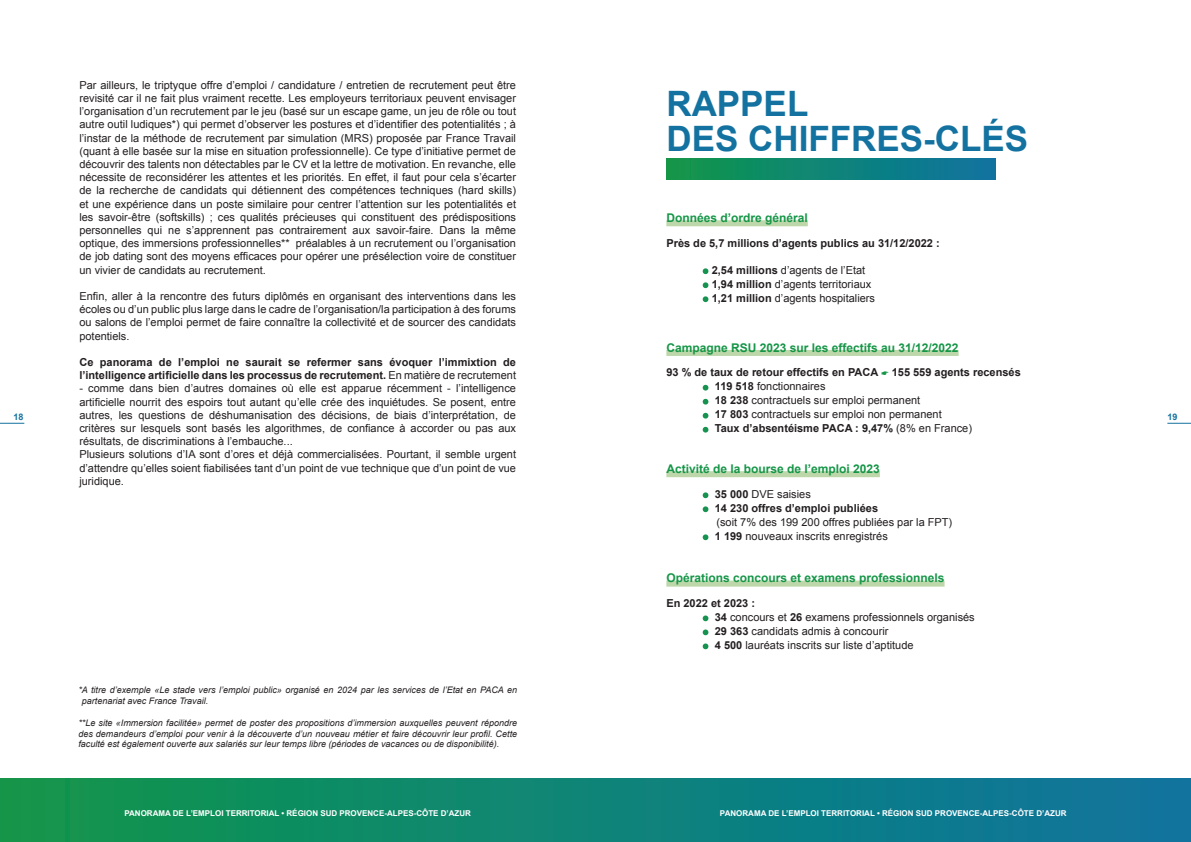
<style>
.page{position:relative;width:1191px;height:842px;background:#fff}
.page>*{position:absolute;margin:0;border:0;box-sizing:border-box;transform-origin:0 0}
.t1{font:700 35px "Arial";color:#1472a0}
.t2{font:700 12px "Arial";color:#159647}
.t3{font:11px/13.2px "Arial";color:#231f20;text-align:justify}
.t4{font:700 11px/13.2px "Arial";color:#231f20}
.t5{font:italic 9px/10.8px "Arial";color:#231f20}
.t6{font:700 9px "Arial";color:#1472a0}
.t7{font:700 8px "Arial";color:#fff}
.s1{font-weight:400}
.s2{color:#fff}
.s3{font-weight:700}
</style>
<div class="page">
<svg style="left:1167px;top:423px;width:24px;height:1px"></svg>
<svg style="left:0;top:423px;width:24px;height:1px"></svg>
<div style="left:0;top:778px;width:1191px;height:64px;background:linear-gradient(to right,#11964b,#0d73a1)"></div>
<div style="left:666px;top:159px;width:329px;height:20px;background:linear-gradient(to right,#119649,#0d72a3)"></div>
<div style="left:666px;top:220px;width:142px;height:6px;background:#bdd7ab"></div>
<div style="left:666px;top:350px;width:292px;height:6px;background:#bdd7ab"></div>
<div style="left:666px;top:471px;width:214px;height:6px;background:#bdd7ab"></div>
<div style="left:666px;top:581px;width:278px;height:6px;background:#bdd7ab"></div>
<p class="t3" style="left:79px;top:78px;width:438px">Par ailleurs, le triptyque offre d’emploi / candidature / entretien de recrutement peut être revisité car il ne fait plus vraiment recette. Les employeurs territoriaux peuvent envisager l’organisation d’un recrutement par le jeu (basé sur un escape game, un jeu de rôle ou tout autre outil ludiques*) qui permet d’observer les postures et d’identifier des potentialités ; à l’instar de la méthode de recrutement par simulation (MRS) proposée par France Travail (quant à elle basée sur la mise en situation professionnelle). Ce type d’initiative permet de découvrir des talents non détectables par le CV et la lettre de motivation. En revanche, elle nécessite de reconsidérer les attentes et les priorités. En effet, il faut pour cela s’écarter de la recherche de candidats qui détiennent des compétences techniques (hard skills) et une expérience dans un poste similaire pour centrer l’attention sur les potentialités et les savoir-être (softskills) ; ces qualités précieuses qui constituent des prédispositions personnelles qui ne s’apprennent pas contrairement aux savoir-faire. Dans la même optique, des immersions professionnelles** préalables à un recrutement ou l’organisation de job dating sont des moyens efficaces pour opérer une présélection voire de constituer un vivier de candidats au recrutement.</p>
<p class="t3" style="left:79px;top:290px;width:438px">Enfin, aller à la rencontre des futurs diplômés en organisant des interventions dans les écoles ou d’un public plus large dans le cadre de l’organisation/la participation à des forums ou salons de l’emploi permet de faire connaître la collectivité et de sourcer des candidats potentiels.</p>
<p class="t4" style="left:79px;top:356px;width:438px">Ce panorama de l’emploi ne saurait se refermer sans évoquer l’immixtion de l’intelligence artificielle dans les processus de recrutement. <span class="s1">En matière de recrutement</span></p>
<p class="t3" style="left:79px;top:382px;width:438px">- comme dans bien d’autres domaines où elle est apparue récemment - l’intelligence artificielle nourrit des espoirs tout autant qu’elle crée des inquiétudes. Se posent, entre autres, les questions de déshumanisation des décisions, de biais d’interprétation, de critères sur lesquels sont basés les algorithmes, de confiance à accorder ou pas aux résultats, de discriminations à l’embauche...</p>
<p class="t3" style="left:79px;top:448px;width:438px">Plusieurs solutions d’IA sont d’ores et déjà commercialisées. Pourtant, il semble urgent d’attendre qu’elles soient fiabilisées tant d’un point de vue technique que d’un point de vue juridique.</p>
<p class="t1" style="left:666px;top:80px;width:143px">RAPPEL</p>
<p class="t1" style="left:666px;top:115px;width:363px">DES CHIFFRES-CLÉS</p>
<p class="t2" style="left:666px;top:210px;width:143px">Données d’ordre général</p>
<p class="t4" style="left:666px;top:237px;width:275px">Près de 5,7 millions d’agents publics au 31/12/2022 :</p>
<p class="t3" style="left:702px;top:264px;width:164px"><span class="s2">●</span> <span class="s3">2,54 millions</span> d’agents de l’Etat</p>
<p class="t3" style="left:702px;top:278px;width:170px"><span class="s2">●</span> <span class="s3">1,94 million</span> d’agents territoriaux</p>
<p class="t3" style="left:702px;top:292px;width:174px"><span class="s2">●</span> <span class="s3">1,21 million</span> d’agents hospitaliers</p>
<p class="t2" style="left:666px;top:340px;width:294px">Campagne RSU 2023 sur les effectifs au 31/12/2022</p>
<p class="t4" style="left:666px;top:366px;width:356px">93 % de taux de retour effectifs en PACA 155 559 agents recensés</p>
<p class="t3" style="left:702px;top:380px;width:125px"><span class="s2">●</span> <span class="s3">119 518</span> fonctionnaires</p>
<p class="t3" style="left:702px;top:394px;width:219px"><span class="s2">●</span> <span class="s3">18 238</span> contractuels sur emploi permanent</p>
<p class="t3" style="left:702px;top:408px;width:241px"><span class="s2">●</span> <span class="s3">17 803</span> contractuels sur emploi non permanent</p>
<p class="t4" style="left:702px;top:422px;width:271px"><span class="s2">●</span> Taux d’absentéisme PACA : 9,47% <span class="s1">(8% en France)</span></p>
<p class="t6" style="left:14px;top:411px;width:12px">18</p>
<p class="t6" style="left:1167px;top:411px;width:12px">19</p>
<p class="t2" style="left:666px;top:461px;width:215px">Activité de la bourse de l’emploi 2023</p>
<p class="t3" style="left:702px;top:488px;width:110px"><span class="s2">●</span> <span class="s3">35 000</span> DVE saisies</p>
<p class="t4" style="left:702px;top:502px;width:177px"><span class="s2">●</span> 14 230 offres d’emploi publiées</p>
<p class="t3" style="left:716px;top:516px;width:237px">(soit 7% des 199 200 offres publiées par la FPT)</p>
<p class="t3" style="left:702px;top:530px;width:187px"><span class="s2">●</span> <span class="s3">1 199</span> nouveaux inscrits enregistrés</p>
<p class="t2" style="left:666px;top:570px;width:280px">Opérations concours et examens professionnels</p>
<p class="t5" style="left:82px;top:685px;width:437px;text-indent:-4px">*A titre d’exemple «Le stade vers l’emploi public» organisé en 2024 par les services de l’Etat en PACA en partenariat avec France Travail.</p>
<p class="t5" style="left:78px;top:717px;width:440px;text-align:justify">**Le site «Immersion facilitée» permet de poster des propositions d’immersion auxquelles peuvent répondre des demandeurs d’emploi pour venir à la découverte d’un nouveau métier et faire découvrir leur profil. Cette faculté est également ouverte aux salariés sur leur temps libre (périodes de vacances ou de disponibilité).</p>
<p class="t4" style="left:666px;top:597px;width:90px">En 2022 et 2023 :</p>
<p class="t3" style="left:702px;top:611px;width:274px"><span class="s2">●</span> <span class="s3">34</span> concours et <span class="s3">26</span> examens professionnels organisés</p>
<p class="t3" style="left:702px;top:625px;width:188px"><span class="s2">●</span> <span class="s3">29 363</span> candidats admis à concourir</p>
<p class="t3" style="left:702px;top:639px;width:213px"><span class="s2">●</span> <span class="s3">4 500</span> lauréats inscrits sur liste d’aptitude</p>
<p class="t7" style="left:124px;top:808px;width:348px">PANORAMA DE L’EMPLOI TERRITORIAL • RÉGION SUD PROVENCE-ALPES-CÔTE D’AZUR</p>
<p class="t7" style="left:720px;top:808px;width:348px">PANORAMA DE L’EMPLOI TERRITORIAL • RÉGION SUD PROVENCE-ALPES-CÔTE D’AZUR</p>
</div>
